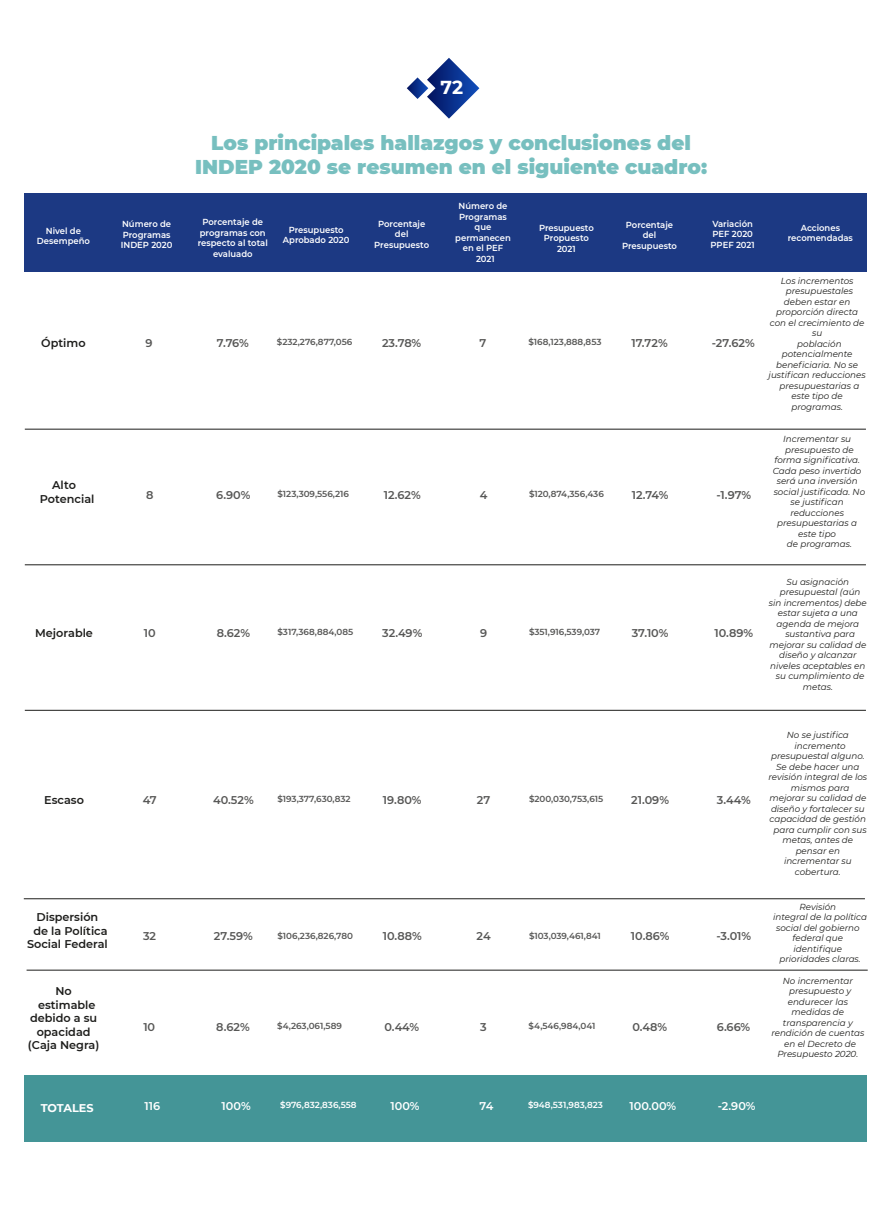
<style>
.page{position:relative;width:886px;height:1230px;background:#fff}
.page>*{position:absolute;margin:0;border:0;box-sizing:border-box;transform-origin:0 0}
.t1{font:900 20px/24px "Montserrat";color:#77bfbf;text-align:center}
.t2{font:700 18.75px "Montserrat";color:#fff}
.t3{font:600 11.25px "Montserrat";color:#575756}
.t4{font:600 11.25px/13.5px "Montserrat";color:#1d1d1b;text-align:center}
.t5{font:600 11.25px "Montserrat";color:#fff}
.t6{font:700 11.25px "Montserrat";letter-spacing:-.005em;color:#fff}
.t7{font:italic 8.75px/10.5px "Montserrat";color:#1d1d1b;text-align:center}
.t8{font:600 8.75px/10.5px "Montserrat";color:#fff;text-align:center;scale:.96 1}
.t9{font:600 8.75px "Montserrat";color:#575756}
.t10{font:600 8.75px "Montserrat";color:#fff}
</style>
<div class="page">
<div style="left:25px;top:193px;width:842px;height:79px;background:#1c3983"></div>
<div style="left:24px;top:1074px;width:843px;height:67px;background:#449597"></div>
<hr style="left:25px;top:429px;width:841px;height:1px;background:#1d1d1b">
<hr style="left:25px;top:564px;width:841px;height:1px;background:#1d1d1b">
<hr style="left:25px;top:710px;width:841px;height:1px;background:#1d1d1b">
<hr style="left:24px;top:898px;width:841px;height:1px;background:#1d1d1b">
<hr style="left:27px;top:969px;width:841px;height:1px;background:#1d1d1b">
<svg style="left:407px;top:58px;width:72px;height:61px"></svg>
<h2 class="t2" style="left:441px;top:74px;width:24px">72</h2>
<h1 class="t1" style="left:195px;top:130px;width:513px">Los principales hallazgos y conclusiones del<br>INDEP 2020 se resumen en el siguiente cuadro:</h1>
<p class="t8" style="left:455px;top:200px;width:59px">Número de<br>Programas que permanecen en el PEF<br>2021</p>
<p class="t8" style="left:198px;top:217px;width:75px">Porcentaje de programas con respecto al total evaluado</p>
<p class="t8" style="left:710px;top:218px;width:47px;text-align:left">Variación<br>PEF 2020<br>PPEF 2021</p>
<p class="t8" style="left:788px;top:222px;width:69px">Acciones recomendadas</p>
<p class="t7" style="left:768px;top:275px;width:99px">Los incrementos presupuestales deben estar en proporción directa con el crecimiento de su<br>población potencialmente beneficiaria. No se justifican reducciones presupuestarias a este tipo de programas.</p>
<p class="t7" style="left:773px;top:433px;width:94px">Incrementar su presupuesto de forma significativa.<br>Cada peso invertido será una inversión social justificada. No se justifican reducciones presupuestarias a este tipo<br>de programas.</p>
<p class="t7" style="left:769px;top:576px;width:100px">Su asignación presupuestal (aún<br>sin incrementos) debe estar sujeta a una agenda de mejora sustantiva para mejorar su calidad de diseño y alcanzar niveles aceptables en su cumplimiento de metas.</p>
<p class="t8" style="left:283px;top:224px;width:71px">Presupuesto<br>Aprobado 2020</p>
<p class="t8" style="left:374px;top:218px;width:59px">Porcentaje del<br>Presupuesto</p>
<p class="t8" style="left:37px;top:225px;width:57px">Nivel de<br>Desempeño</p>
<p class="t8" style="left:121px;top:219px;width:55px;text-align:left">Número de<br>Programas<br>INDEP 2020</p>
<p class="t8" style="left:622px;top:219px;width:59px">Porcentaje del<br>Presupuesto</p>
<p class="t8" style="left:539px;top:222px;width:59px">Presupuesto<br>Propuesto<br>2021</p>
<p class="t4" style="left:41px;top:336px;width:46px">Óptimo</p>
<p class="t3" style="left:146px;top:335px;width:9px">9</p>
<p class="t3" style="left:217px;top:335px;width:33px">7.76%</p>
<p class="t9" style="left:277px;top:336px;width:77px">$232,276,877,056</p>
<p class="t3" style="left:382px;top:335px;width:41px">23.78%</p>
<p class="t3" style="left:480px;top:335px;width:8px">7</p>
<p class="t9" style="left:528px;top:336px;width:75px">$168,123,888,853</p>
<p class="t3" style="left:631px;top:335px;width:38px">17.72%</p>
<p class="t3" style="left:712px;top:335px;width:44px">-27.62%</p>
<p class="t4" style="left:40px;top:478px;width:56px">Alto<br>Potencial</p>
<p class="t3" style="left:146px;top:487px;width:9px">8</p>
<p class="t3" style="left:216px;top:487px;width:36px">6.90%</p>
<p class="t9" style="left:277px;top:487px;width:73px">$123,309,556,216</p>
<p class="t3" style="left:384px;top:487px;width:38px">12.62%</p>
<p class="t3" style="left:480px;top:487px;width:9px">4</p>
<p class="t9" style="left:529px;top:487px;width:76px">$120,874,356,436</p>
<p class="t3" style="left:632px;top:487px;width:38px">12.74%</p>
<p class="t3" style="left:716px;top:487px;width:36px">-1.97%</p>
<p class="t4" style="left:35px;top:626px;width:59px">Mejorable</p>
<p class="t3" style="left:144px;top:625px;width:13px">10</p>
<p class="t3" style="left:217px;top:625px;width:35px">8.62%</p>
<p class="t9" style="left:277px;top:626px;width:77px">$317,368,884,085</p>
<p class="t3" style="left:382px;top:625px;width:42px">32.49%</p>
<p class="t3" style="left:480px;top:625px;width:9px">9</p>
<p class="t9" style="left:529px;top:626px;width:73px">$351,916,539,037</p>
<p class="t3" style="left:632px;top:625px;width:38px">37.10%</p>
<p class="t3" style="left:714px;top:625px;width:40px">10.89%</p>
<p class="t4" style="left:44px;top:793px;width:41px">Escaso</p>
<p class="t3" style="left:143px;top:792px;width:15px">47</p>
<p class="t3" style="left:213px;top:792px;width:42px">40.52%</p>
<p class="t9" style="left:277px;top:793px;width:75px">$193,377,630,832</p>
<p class="t3" style="left:383px;top:792px;width:40px">19.80%</p>
<p class="t3" style="left:477px;top:792px;width:15px">27</p>
<p class="t9" style="left:529px;top:793px;width:76px">$200,030,753,615</p>
<p class="t3" style="left:631px;top:792px;width:39px">21.09%</p>
<p class="t3" style="left:717px;top:792px;width:35px">3.44%</p>
<p class="t4" style="left:27px;top:910px;width:82px">Dispersión<br>de la Política<br>Social Federal</p>
<p class="t4" style="left:28px;top:984px;width:73px">No estimable debido a su opacidad (Caja Negra)</p>
<p class="t3" style="left:143px;top:928px;width:15px">32</p>
<p class="t3" style="left:214px;top:928px;width:40px">27.59%</p>
<p class="t9" style="left:277px;top:929px;width:77px">$106,236,826,780</p>
<p class="t3" style="left:383px;top:928px;width:40px">10.88%</p>
<p class="t3" style="left:477px;top:928px;width:16px">24</p>
<p class="t9" style="left:529px;top:929px;width:73px">$103,039,461,841</p>
<p class="t3" style="left:631px;top:928px;width:40px">10.86%</p>
<p class="t3" style="left:716px;top:928px;width:36px">-3.01%</p>
<p class="t3" style="left:143px;top:1018px;width:13px">10</p>
<p class="t3" style="left:216px;top:1018px;width:35px">8.62%</p>
<p class="t9" style="left:277px;top:1019px;width:66px">$4,263,061,589</p>
<p class="t3" style="left:384px;top:1018px;width:36px">0.44%</p>
<p class="t3" style="left:480px;top:1018px;width:8px">3</p>
<p class="t9" style="left:529px;top:1019px;width:68px">$4,546,984,041</p>
<p class="t3" style="left:632px;top:1018px;width:36px">0.48%</p>
<p class="t3" style="left:717px;top:1018px;width:35px">6.66%</p>
<p class="t7" style="left:768px;top:729px;width:100px">No se justifica incremento presupuestal alguno.<br>Se debe hacer una revisión integral de los mismos para<br>mejorar su calidad de diseño y fortalecer su capacidad de gestión para cumplir con sus metas, antes de pensar en incrementar su cobertura.</p>
<p class="t7" style="left:773px;top:900px;width:95px">Revisión<br>integral de la política social del gobierno federal que identifique prioridades claras.</p>
<p class="t7" style="left:771px;top:975px;width:95px">No incrementar presupuesto y endurecer las medidas de transparencia y rendición de cuentas en el Decreto de<br>Presupuesto 2020.</p>
<p class="t6" style="left:41px;top:1099px;width:54px">TOTALES</p>
<p class="t5" style="left:145px;top:1098px;width:17px">116</p>
<p class="t5" style="left:222px;top:1098px;width:31px">100%</p>
<p class="t10" style="left:280px;top:1099px;width:78px">$976,832,836,558</p>
<p class="t5" style="left:390px;top:1098px;width:31px">100%</p>
<p class="t5" style="left:479px;top:1098px;width:15px">74</p>
<p class="t10" style="left:528px;top:1099px;width:76px">$948,531,983,823</p>
<p class="t5" style="left:629px;top:1098px;width:48px">100.00%</p>
<p class="t5" style="left:718px;top:1098px;width:39px">-2.90%</p>
</div>
